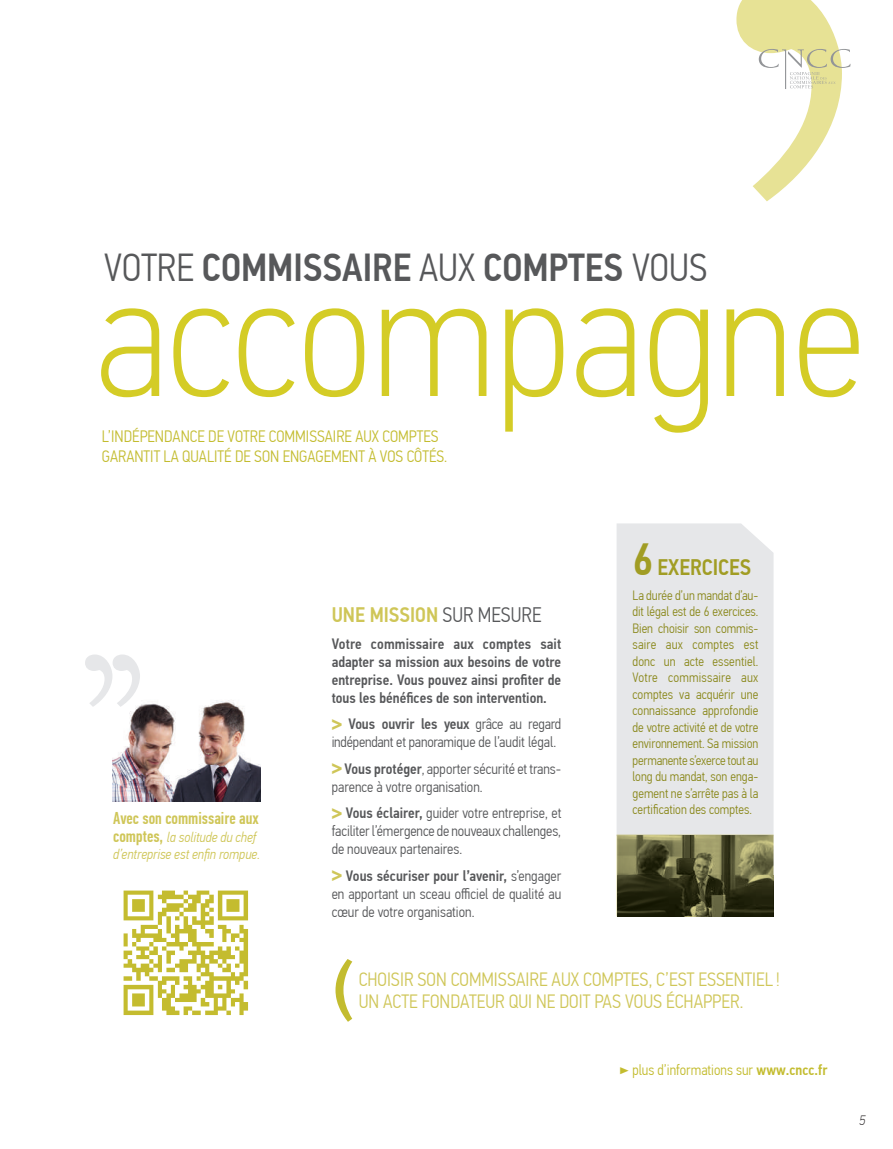
<style>
.page{position:relative;width:893px;height:1149px;background:#fff}
.page>*{position:absolute;margin:0;border:0;box-sizing:border-box;transform-origin:0 0}
.t1{font:100 175.5px "PF Din Text Cond Pro";color:#d4cc26}
.t2{font:500 73.65px "PF Din Text Cond Pro";color:#c3bc2f}
.t3{font:500 39px "PF Din Text Cond Pro";color:#57585a}
.t4{font:500 22.5px "PF Din Text Cond Pro";color:#a19d24}
.t5{font:500 21px "PF Din Text Cond Pro";color:#cfc658}
.t6{font:300 19.2px "PF Din Text Cond Pro";color:#cfc658}
.t7{font:500 17.1px "PF Din Text Comp Pro";color:#cfc658}
.t8{font:300 16.5px/19.5px "PF Din Text Cond Pro";color:#c3bc2f}
.t9{font:300 15px/18px "PF Din Text Cond Pro";color:#57585a}
.t10{font:500 15px/18px "PF Din Text Cond Pro";color:#57585a;text-align:justify}
.t11{font:300 15px "PF Din Text Cond Pro";color:#c3bc2f}
.t12{font:italic 300 14.25px/17.1px "PF Din Text Cond Pro";color:#cfc658}
.t13{font:300 13.5px/16.5px "PF Din Text Cond Pro";color:#8b891d;text-align:justify}
.t14{font:italic 100 13.5px "PF Din Text Pro";color:#231f20}
.s1{font-weight:300}
.s2{font-family:"PF Din Text Comp Pro";font-weight:500;font-style:normal;font-size:17.1px}
.s3{font-weight:300;color:#57585a}
.s4{font-weight:700;font-size:21px;color:#cfc658}
.s5{font-weight:500}
.s6{font-size:45px}
.s7{font-family:"The Mix Extra Bold Caps";font-weight:400}
</style>
<div class="page">
<svg style="left:736px;top:0;width:114px;height:201px"></svg>
<div style="left:617px;top:523px;width:156px;height:311px;background:#e6e7e9"></div>
<img style="left:617px;top:916px;width:156px;height:1px">
<img style="left:617px;top:834px;width:156px;height:82px">
<img style="left:123px;top:890px;width:126px;height:126px">
<img style="left:113px;top:700px;width:148px;height:101px">
<svg style="left:85px;top:654px;width:55px;height:52px"></svg>
<h3 class="t3" style="left:104px;top:244px;width:605px"><span class="s1">VOTRE</span> COMMISSAIRE <span class="s1">AUX</span> COMPTES <span class="s1">VOUS</span></h3>
<h1 class="t1" style="left:96px;top:235px;width:770px">accompagne</h1>
<p class="t8" style="left:102px;top:426px;width:347px">L’INDÉPENDANCE DE VOTRE COMMISSAIRE AUX COMPTES<br>GARANTIT LA QUALITÉ DE SON ENGAGEMENT À VOS CÔTÉS.</p>
<p class="t7" style="left:113px;top:808px;width:147px">Avec son commissaire aux</p>
<p class="t12" style="left:113px;top:828px;width:148px"><span class="s2">comptes,</span> la solitude du chef d’entreprise est enfin rompue.</p>
<h3 class="t5" style="left:332px;top:602px;width:211px">UNE MISSION <span class="s3">SUR MESURE</span></h3>
<p class="t10" style="left:332px;top:634px;width:231px">Votre commissaire aux comptes sait adapter sa mission aux besoins de votre entreprise. Vous pouvez ainsi profiter de tous les bénéfices de son intervention.</p>
<p class="t9" style="left:332px;top:715px;width:231px"><span class="s4">&gt;</span> <span class="s5">Vous ouvrir les yeux</span> grâce au regard indépendant et panoramique de l’audit légal.</p>
<p class="t9" style="left:332px;top:759px;width:231px"><span class="s4">&gt;</span> <span class="s5">Vous protéger</span>, apporter sécurité et trans&shy;parence à votre organisation.</p>
<p class="t9" style="left:332px;top:804px;width:231px;text-align:justify"><span class="s4">&gt;</span> <span class="s5">Vous éclairer,</span> guider votre entreprise, et faciliter l’émergence de nouveaux challenges, de nouveaux partenaires.</p>
<p class="t9" style="left:332px;top:866px;width:231px;text-align:justify"><span class="s4">&gt;</span> <span class="s5">Vous sécuriser pour l’avenir,</span> s’engager en apportant un sceau officiel de qualité au cœur de votre organisation.</p>
<h3 class="t4" style="left:632px;top:553px;width:120px"><span class="s6">6</span> EXERCICES</h3>
<p class="t13" style="left:632px;top:586px;width:127px">La durée d’un mandat d’au&shy;dit légal est de 6 exercices.<br>Bien choisir son commis&shy;saire aux comptes est donc un acte essentiel.<br>Votre commissaire aux comptes va acquérir une connaissance approfondie de votre activité et de votre environnement. Sa mission permanente s’exerce tout au long du mandat, son enga&shy;gement ne s’arrête pas à la certification des comptes.</p>
<h2 class="t2" style="left:332px;top:942px;width:23px">(</h2>
<p class="t6" style="left:359px;top:968px;width:423px">CHOISIR SON COMMISSAIRE AUX COMPTES, C’EST ESSENTIEL !</p>
<p class="t6" style="left:359px;top:990px;width:386px">UN ACTE FONDATEUR QUI NE DOIT PAS VOUS ÉCHAPPER.</p>
<p class="t11" style="left:620px;top:1061px;width:209px"><span class="s7">&gt;</span> plus d’informations sur <span class="s5">www.cncc.fr</span></p>
<p class="t14" style="left:859px;top:1111px;width:8px">5</p>
</div>
